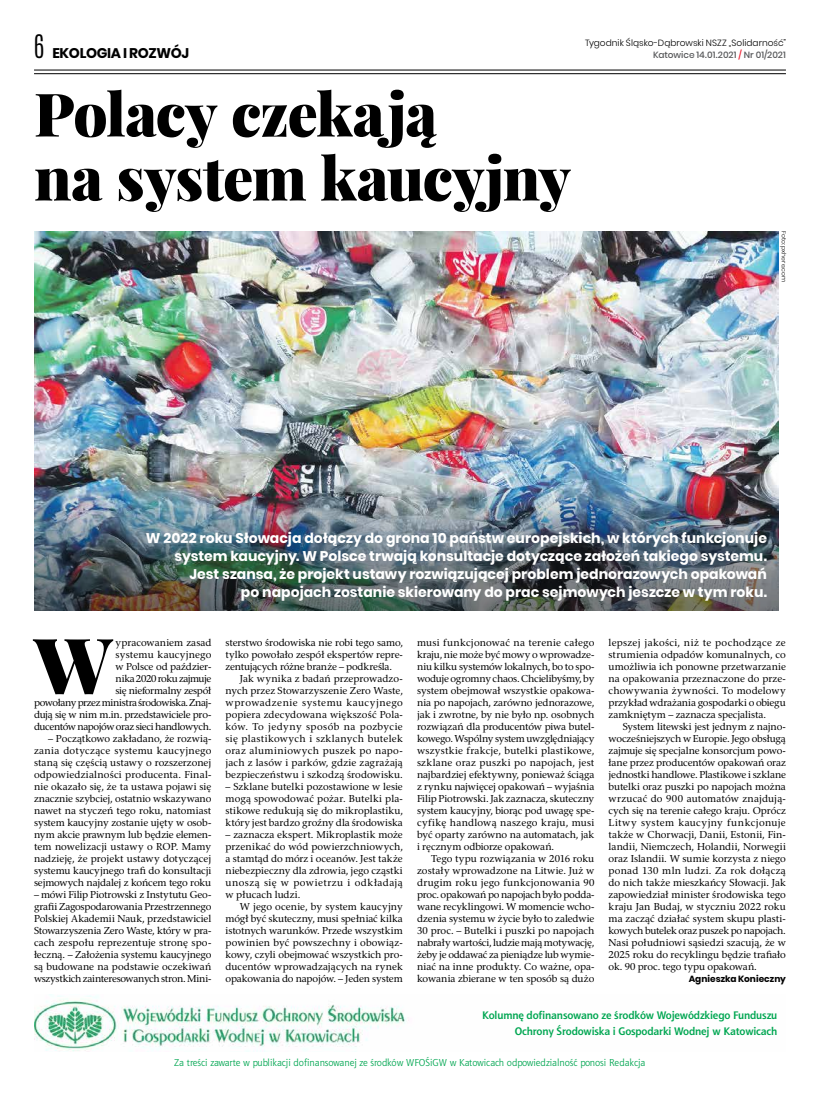
<style>
.page{position:relative;width:820px;height:1106px;background:#fff}
.page>*{position:absolute;margin:0;border:0;box-sizing:border-box;transform-origin:0 0}
.t1{font:900 77.7px "Playfair Display";color:#000}
.t2{font:900 60px/64px "Playfair Display";letter-spacing:-.015em;color:#000}
.t3{font:700 14px/18px "Poppins";color:#fff;text-align:right}
.t4{font:700 14px "Poppins";letter-spacing:-.025em;color:#000}
.t5{font:700 11px/16px "Aerton EFN";letter-spacing:-.01em;color:#00a651;text-align:right}
.t6{font:10px/12px "Rashel EFN";letter-spacing:-.01em;color:#000;text-align:justify}
.t7{font:10px "Aerton EFN";color:#00a651}
.t8{font:300 9px/12px "Poppins";color:#000;text-align:right}
.t9{font:700 9px "Poppins";letter-spacing:.005em;color:#000}
.t10{font:300 6px "Poppins";letter-spacing:.01em;color:#000}
.s1{font-family:"Antonio";font-weight:300;font-size:27px}
.s2{font-weight:500;color:#58595b}
.s3{font-weight:500;color:#ed1c2e}
</style>
<div class="page">
<hr style="left:34px;top:70px;width:751px;height:1px;background:#000">
<hr style="left:34px;top:73px;width:751px;height:1px;background:#000">
<img style="left:34px;top:994px;width:375px;height:57px">
<img style="left:34px;top:231px;width:744px;height:247px">
<img style="left:34px;top:478px;width:744px;height:132px">
<h3 class="t4" style="left:34px;top:45px;width:157px"><span class="s1">6</span> EKOLOGIA I ROZWÓJ</h3>
<h2 class="t2" style="left:34px;top:81px;width:538px">Polacy czekają<br>na system kaucyjny</h2>
<p class="t8" style="left:585px;top:37px;width:202px">Tygodnik Śląsko-Dąbrowski NSZZ „Solidarność”<br><span class="s2">Katowice 14.01.2021</span> <span class="s3">/</span> <span class="s2">Nr 01/2021</span></p>
<p class="t10" style="left:787px;top:231px;width:53px;rotate:90deg">Foto: pxhere.com</p>
<p class="t3" style="left:146px;top:529px;width:622px">W 2022 roku Słowacja dołączy do grona 10 państw europejskich, w których funkcjonuje system kaucyjny. W Polsce trwają konsultacje dotyczące założeń takiego systemu.<br>Jest szansa, że projekt ustawy rozwiązującej problem jednorazowych opakowań<br>po napojach zostanie skierowany do prac sejmowych jeszcze w tym roku.</p>
<p class="t6" style="left:34px;top:636px;width:179px;text-align:right">ypracowaniem zasad<br>systemu kaucyjnego<br>w Polsce od paździer-<br>nika 2020 roku zajmuje<br>się nieformalny zespół<br>powołany przez ministra środowiska. Znaj&shy;dują się w nim m.in. przedstawiciele pro&shy;ducentów napojów oraz sieci handlowych.</p>
<p class="t6" style="left:34px;top:732px;width:179px;text-indent:14px">– Początkowo zakładano, że rozwią&shy;zania dotyczące systemu kaucyjnego staną się częścią ustawy o rozszerzonej odpowiedzialności producenta. Final&shy;nie okazało się, że ta ustawa pojawi się znacznie szybciej, ostatnio wskazywano nawet na styczeń tego roku, natomiast system kaucyjny zostanie ujęty w osob&shy;nym akcie prawnym lub będzie elemen&shy;tem nowelizacji ustawy o ROP. Mamy nadzieję, że projekt ustawy dotyczącej systemu kaucyjnego trafi do konsultacji sejmowych najdalej z końcem tego roku</p>
<p class="t6" style="left:34px;top:888px;width:179px">– mówi Filip Piotrowski z Instytutu Geo&shy;grafii Zagospodarowania Przestrzennego Polskiej Akademii Nauk, przedstawiciel Stowarzyszenia Zero Waste, który w pra&shy;cach zespołu reprezentuje stronę spo&shy;łeczną. – Założenia systemu kaucyjnego są budowane na podstawie oczekiwań wszystkich zainteresowanych stron. Mini-</p>
<h1 class="t1" style="left:34px;top:615px;width:80px">W</h1>
<p class="t6" style="left:225px;top:636px;width:179px">sterstwo środowiska nie robi tego samo, tylko powołało zespół ekspertów repre&shy;zentujących różne branże – podkreśla.</p>
<p class="t6" style="left:225px;top:672px;width:179px;text-indent:14px">Jak wynika z badań przeprowadzo&shy;nych przez Stowarzyszenie Zero Waste, wprowadzenie systemu kaucyjnego popiera zdecydowana większość Pola&shy;ków. To jedyny sposób na pozbycie się plastikowych i szklanych butelek oraz aluminiowych puszek po napo&shy;jach z lasów i parków, gdzie zagrażają bezpieczeństwu i szkodzą środowisku.</p>
<p class="t6" style="left:225px;top:780px;width:179px">– Szklane butelki pozostawione w lesie mogą spowodować pożar. Butelki pla&shy;stikowe redukują się do mikroplastiku, który jest bardzo groźny dla środowiska</p>
<p class="t6" style="left:225px;top:828px;width:179px">– zaznacza ekspert. Mikroplastik może przenikać do wód powierzchniowych, a stamtąd do mórz i oceanów. Jest także niebezpieczny dla zdrowia, jego cząstki unoszą się w powietrzu i odkładają w płucach ludzi.</p>
<p class="t6" style="left:225px;top:900px;width:179px;text-indent:14px">W jego ocenie, by system kaucyjny mógł być skuteczny, musi spełniać kilka istotnych warunków. Przede wszystkim powinien być powszechny i obowiąz&shy;kowy, czyli obejmować wszystkich pro&shy;ducentów wprowadzających na rynek opakowania do napojów. – Jeden system</p>
<p class="t6" style="left:417px;top:636px;width:179px">musi funkcjonować na terenie całego kraju, nie może być mowy o wprowadze&shy;niu kilku systemów lokalnych, bo to spo&shy;woduje ogromny chaos. Chcielibyśmy, by system obejmował wszystkie opakowa&shy;nia po napojach, zarówno jednorazowe, jak i zwrotne, by nie było np. osobnych rozwiązań dla producentów piwa butel&shy;kowego. Wspólny system uwzględniający wszystkie frakcje, butelki plastikowe, szklane oraz puszki po napojach, jest najbardziej efektywny, ponieważ ściąga z rynku najwięcej opakowań – wyjaśnia Filip Piotrowski. Jak zaznacza, skuteczny system kaucyjny, biorąc pod uwagę spe&shy;cyfikę handlową naszego kraju, musi być oparty zarówno na automatach, jak i ręcznym odbiorze opakowań.</p>
<p class="t6" style="left:417px;top:852px;width:179px;text-indent:14px">Tego typu rozwiązania w 2016 roku zostały wprowadzone na Litwie. Już w drugim roku jego funkcjonowania 90 proc. opakowań po napojach było podda&shy;wane recyklingowi. W momencie wcho&shy;dzenia systemu w życie było to zaledwie 30 proc. – Butelki i puszki po napojach nabrały wartości, ludzie mają motywację, żeby je oddawać za pieniądze lub wymie&shy;niać na inne produkty. Co ważne, opa&shy;kowania zbierane w ten sposób są dużo</p>
<p class="t6" style="left:608px;top:636px;width:179px">lepszej jakości, niż te pochodzące ze strumienia odpadów komunalnych, co umożliwia ich ponowne przetwarzanie na opakowania przeznaczone do prze&shy;chowywania żywności. To modelowy przykład wdrażania gospodarki o obiegu zamkniętym – zaznacza specjalista.</p>
<p class="t6" style="left:608px;top:720px;width:179px;text-indent:14px">System litewski jest jednym z najno&shy;wocześniejszych w Europie. Jego obsługą zajmuje się specjalne konsorcjum powo&shy;łane przez producentów opakowań oraz jednostki handlowe. Plastikowe i szklane butelki oraz puszki po napojach można wrzucać do 900 automatów znajdują&shy;cych się na terenie całego kraju. Oprócz Litwy system kaucyjny funkcjonuje także w Chorwacji, Danii, Estonii, Fin&shy;landii, Niemczech, Holandii, Norwegii oraz Islandii. W sumie korzysta z niego ponad 130 mln ludzi. Za rok dołączą do nich także mieszkańcy Słowacji. Jak zapowiedział minister środowiska tego kraju Jan Budaj, w styczniu 2022 roku ma zacząć działać system skupu plasti&shy;kowych butelek oraz puszek po napojach.<br>Nasi południowi sąsiedzi szacują, że w 2025 roku do recyklingu będzie trafiało ok. 90 proc. tego typu opakowań.</p>
<p class="t9" style="left:688px;top:974px;width:99px">Agnieszka Konieczny</p>
<p class="t5" style="left:482px;top:1007px;width:297px">Kolumnę dofinansowano ze środków Wojewódzkiego Funduszu<br>Ochrony Środowiska i Gospodarki Wodnej w Katowicach</p>
<p class="t7" style="left:174px;top:1056px;width:472px">Za treści zawarte w publikacji dofinansowanej ze środków WFOŚiGW w Katowicach odpowiedzialność ponosi Redakcja</p>
</div>
